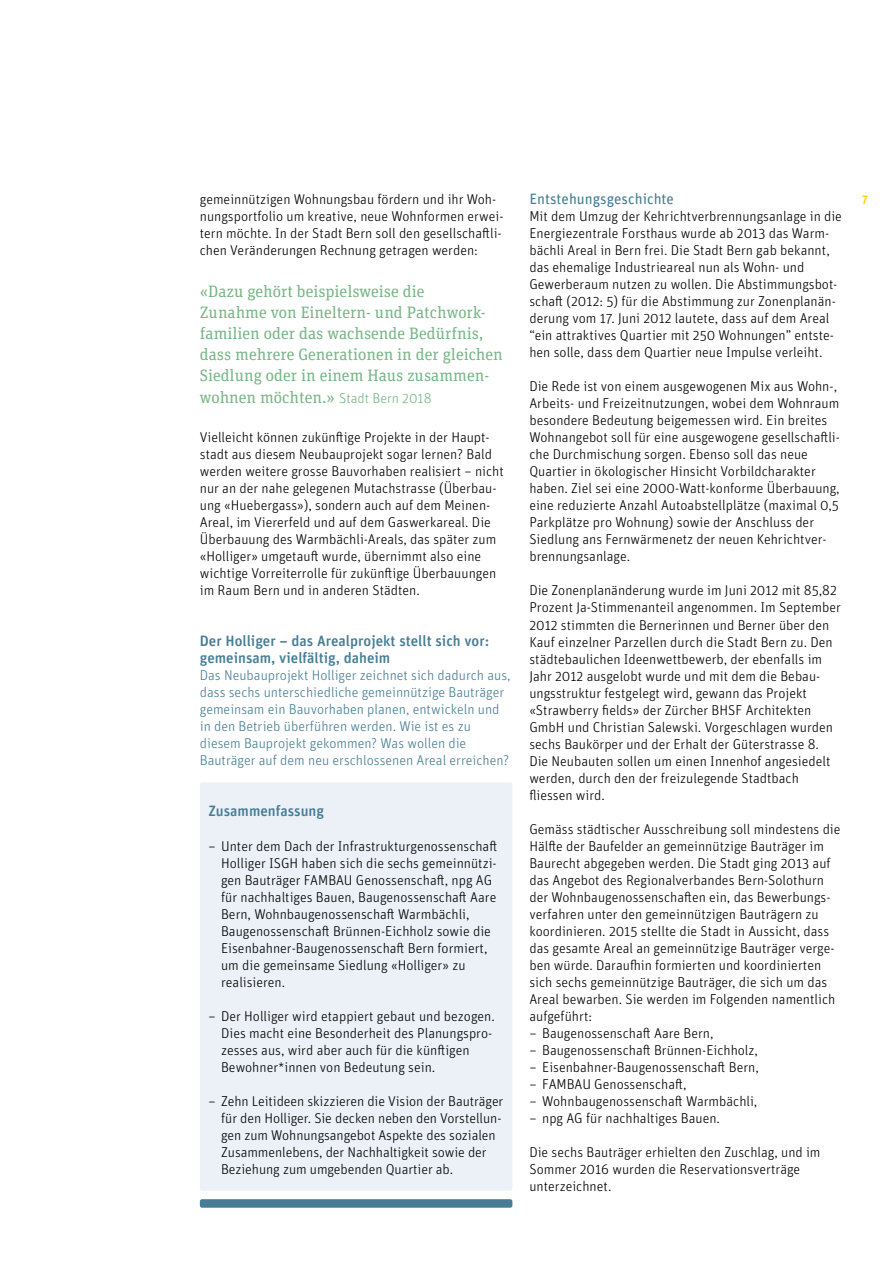
<style>
.page{position:relative;width:893px;height:1263px;background:#fff}
.page>*{position:absolute;margin:0;border:0;box-sizing:border-box;transform-origin:0 0}
.t1{font:16.5px/21.1px "Unit Slab Pro";color:#77b585}
.t2{font:500 15px/17px "Unit Rounded Pro";color:#467d95}
.t3{font:15px "Unit Rounded Pro";color:#467d95}
.t4{font:300 14.25px/17px "Unit Rounded Pro";color:#000}
.t5{font:300 14.25px/17px "Unit Rounded Pro";color:#467d95}
.t6{font:500 12px "Unit Rounded Pro";color:#fc0}
.s1{font-family:"Unit Rounded Pro";font-weight:300;font-size:14.25px}
</style>
<div class="page">
<div style="left:200px;top:1199px;width:312px;height:9px;background:#467d95;border-radius:2px"></div>
<div style="left:200px;top:782px;width:312px;height:409px;background:#ebf1f6;border-radius:2px"></div>
<p class="t3" style="left:529px;top:189px;width:146px">Entstehungsgeschichte</p>
<p class="t4" style="left:529px;top:207px;width:314px">Mit dem Umzug der Kehrichtverbrennungsanlage in die Energiezentrale Forsthaus wurde ab 2013 das Warm&shy;bächli Areal in Bern frei. Die Stadt Bern gab bekannt, das ehemalige Industrieareal nun als Wohn- und Gewerberaum nutzen zu wollen. Die Abstimmungsbot&shy;schaft (2012: 5) für die Abstimmung zur Zonenplanän&shy;derung vom 17. Juni 2012 lautete, dass auf dem Areal “ein attraktives Quartier mit 250 Wohnungen” entste&shy;hen solle, dass dem Quartier neue Impulse verleiht.</p>
<p class="t4" style="left:529px;top:378px;width:312px">Die Rede ist von einem ausgewogenen Mix aus Wohn-, Arbeits- und Freizeitnutzungen, wobei dem Wohnraum besondere Bedeutung beigemessen wird. Ein breites Wohnangebot soll für eine ausgewogene gesellschaftli&shy;che Durchmischung sorgen. Ebenso soll das neue Quartier in ökologischer Hinsicht Vorbildcharakter haben. Ziel sei eine 2000-Watt-konforme Überbauung, eine reduzierte Anzahl Autoabstellplätze (maximal 0,5<br>Parkplätze pro Wohnung) sowie der Anschluss der Siedlung ans Fernwärmenetz der neuen Kehrichtver&shy;brennungsanlage.</p>
<p class="t4" style="left:529px;top:582px;width:313px">Die Zonenplanänderung wurde im Juni 2012 mit 85,82<br>Prozent Ja-Stimmenanteil angenommen. Im September 2012 stimmten die Bernerinnen und Berner über den Kauf einzelner Parzellen durch die Stadt Bern zu. Den städtebaulichen Ideenwettbewerb, der ebenfalls im Jahr 2012 ausgelobt wurde und mit dem die Bebau&shy;ungsstruktur festgelegt wird, gewann das Projekt «Strawberry fields» der Zürcher BHSF Architekten GmbH und Christian Salewski. Vorgeschlagen wurden sechs Baukörper und der Erhalt der Güterstrasse 8.<br>Die Neubauten sollen um einen Innenhof angesiedelt werden, durch den der freizulegende Stadtbach fliessen wird.</p>
<p class="t4" style="left:529px;top:820px;width:313px">Gemäss städtischer Ausschreibung soll mindestens die Hälfte der Baufelder an gemeinnützige Bauträger im Baurecht abgegeben werden. Die Stadt ging 2013 auf das Angebot des Regionalverbandes Bern-Solothurn der Wohnbaugenossenschaften ein, das Bewerbungs&shy;verfahren unter den gemeinnützigen Bauträgern zu koordinieren. 2015 stellte die Stadt in Aussicht, dass das gesamte Areal an gemeinnützige Bauträger verge&shy;ben würde. Daraufhin formierten und koordinierten sich sechs gemeinnützige Bauträger, die sich um das Areal bewarben. Sie werden im Folgenden namentlich aufgeführt:</p>
<p class="t4" style="left:529px;top:1024px;width:186px">– Baugenossenschaft Aare Bern,</p>
<p class="t4" style="left:529px;top:1041px;width:230px">– Baugenossenschaft Brünnen-Eichholz,</p>
<p class="t4" style="left:529px;top:1058px;width:231px">– Eisenbahner-Baugenossenschaft Bern,</p>
<p class="t4" style="left:529px;top:1075px;width:159px">– FAMBAU Genossenschaft,</p>
<p class="t4" style="left:529px;top:1092px;width:229px">– Wohnbaugenossenschaft Warmbächli,</p>
<p class="t4" style="left:529px;top:1109px;width:192px">– npg AG für nachhaltiges Bauen.</p>
<p class="t4" style="left:529px;top:1143px;width:293px">Die sechs Bauträger erhielten den Zuschlag, und im<br>Sommer 2016 wurden die Reservationsverträge unterzeichnet.</p>
<p class="t4" style="left:200px;top:190px;width:298px">gemeinnützigen Wohnungsbau fördern und ihr Woh-</p>
<p class="t6" style="left:862px;top:191px;width:8px">7</p>
<p class="t4" style="left:200px;top:207px;width:305px">nungsportfolio um kreative, neue Wohnformen erwei&shy;tern möchte. In der Stadt Bern soll den gesellschaftli&shy;chen Veränderungen Rechnung getragen werden:</p>
<p class="t1" style="left:200px;top:280px;width:304px">«Dazu gehört beispielsweise die<br>Zunahme von Eineltern- und Patchwork&shy;familien oder das wachsende Bedürfnis, dass mehrere Generationen in der gleichen Siedlung oder in einem Haus zusammen&shy;wohnen möchten.» <span class="s1">Stadt Bern 2018</span></p>
<p class="t4" style="left:200px;top:429px;width:305px">Vielleicht können zukünftige Projekte in der Haupt&shy;stadt aus diesem Neubauprojekt sogar lernen? Bald werden weitere grosse Bauvorhaben realisiert – nicht nur an der nahe gelegenen Mutachstrasse (Überbau&shy;ung «Huebergass»), sondern auch auf dem Meinen-Areal, im Viererfeld und auf dem Gaswerkareal. Die Überbauung des Warmbächli-Areals, das später zum «Holliger» umgetauft wurde, übernimmt also eine wichtige Vorreiterrolle für zukünftige Überbauungen im Raum Bern und in anderen Städten.</p>
<p class="t2" style="left:200px;top:632px;width:291px">Der Holliger – das Arealprojekt stellt sich vor: gemeinsam, vielfältig, daheim</p>
<p class="t5" style="left:200px;top:667px;width:312px">Das Neubauprojekt Holliger zeichnet sich dadurch aus, dass sechs unterschiedliche gemeinnützige Bauträger gemeinsam ein Bauvorhaben planen, entwickeln und in den Betrieb überführen werden. Wie ist es zu diesem Bauprojekt gekommen? Was wollen die Bauträger auf dem neu erschlossenen Areal erreichen?</p>
<p class="t2" style="left:208px;top:802px;width:117px">Zusammenfassung</p>
<p class="t4" style="left:221px;top:837px;width:278px;text-indent:-13px">– Unter dem Dach der Infrastrukturgenossenschaft Holliger ISGH haben sich die sechs gemeinnützi&shy;gen Bauträger FAMBAU Genossenschaft, npg AG für nachhaltiges Bauen, Baugenossenschaft Aare Bern, Wohnbaugenossenschaft Warmbächli, Baugenossenschaft Brünnen-Eichholz sowie die Eisenbahner-Baugenossenschaft Bern formiert, um die gemeinsame Siedlung «Holliger» zu realisieren.</p>
<p class="t4" style="left:221px;top:1007px;width:275px;text-indent:-13px">– Der Holliger wird etappiert gebaut und bezogen.<br>Dies macht eine Besonderheit des Planungspro&shy;zesses aus, wird aber auch für die künftigen Bewohner*innen von Bedeutung sein.</p>
<p class="t4" style="left:221px;top:1092px;width:284px;text-indent:-13px">– Zehn Leitideen skizzieren die Vision der Bauträger für den Holliger. Sie decken neben den Vorstellun&shy;gen zum Wohnungsangebot Aspekte des sozialen Zusammenlebens, der Nachhaltigkeit sowie der Beziehung zum umgebenden Quartier ab.</p>
</div>
